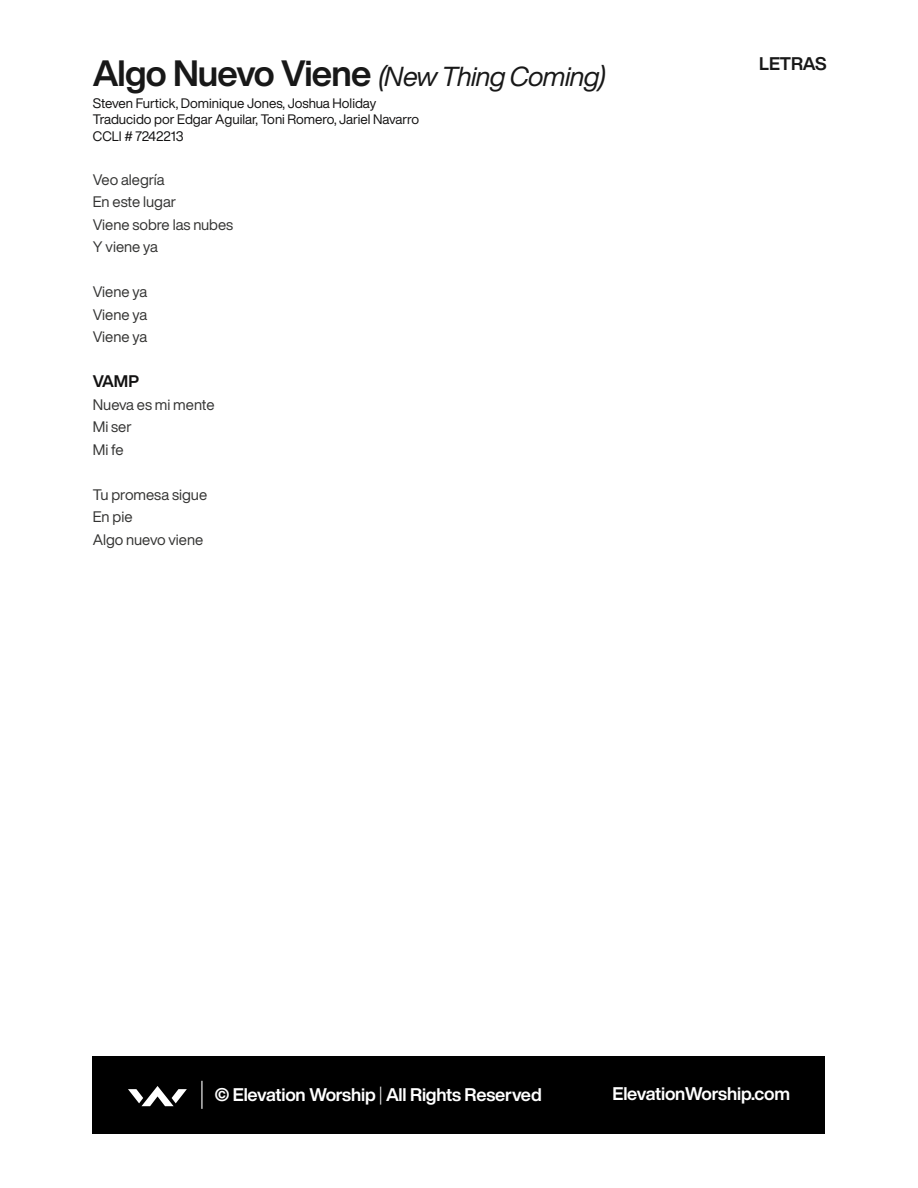
<style>
.page{position:relative;width:918px;height:1188px;background:#fff}
.page>*{position:absolute;margin:0;border:0;box-sizing:border-box;transform-origin:0 0}
.t1{font:italic 27px "Helvetica Now Display";letter-spacing:-.02em;color:#181818}
.t2{font:700 18px "Helvetica Now Display";letter-spacing:-.01em;color:#fff}
.t3{font:700 18px "Helvetica Now Display";letter-spacing:-.005em;color:#181818}
.t4{font:700 16.5px "Helvetica Now Display";color:#121111}
.t5{font:15px/22.5px "Helvetica Now Display";color:#343433}
.t6{font:13.5px/16.5px "Helvetica Now Display";color:#121111}
.s1{font-weight:700;font-style:normal;font-size:36px}
.s2{font-weight:300}
</style>
<div class="page">
<div style="left:93px;top:1056px;width:732px;height:78px;background:#000"></div>
<svg style="left:128px;top:1086px;width:59px;height:20px"></svg>
<svg style="left:201px;top:1081px;width:1px;height:28px"></svg>
<h1 class="t1" style="left:93px;top:56px;width:515px"><span class="s1">Algo Nuevo Viene</span> (New Thing Coming)</h1>
<p class="t6" style="left:93px;top:94px;width:328px">Steven Furtick, Dominique Jones, Joshua Holiday<br>Traducido por Edgar Aguilar, Toni Romero, Jariel Navarro<br>CCLI # 7242213</p>
<p class="t5" style="left:93px;top:168px;width:142px">Veo alegría<br>En este lugar<br>Viene sobre las nubes<br>Y viene ya</p>
<p class="t5" style="left:93px;top:280px;width:56px;text-align:justify">Viene ya Viene ya Viene ya</p>
<p class="t4" style="left:93px;top:369px;width:48px">VAMP</p>
<p class="t5" style="left:93px;top:393px;width:123px">Nueva es mi mente<br>Mi ser<br>Mi fe</p>
<p class="t5" style="left:93px;top:483px;width:116px">Tu promesa sigue<br>En pie<br>Algo nuevo viene</p>
<p class="t3" style="left:759px;top:50px;width:69px">LETRAS</p>
<p class="t2" style="left:215px;top:1081px;width:328px">© Elevation Worship <span class="s2">|</span> All Rights Reserved</p>
<p class="t2" style="left:613px;top:1080px;width:179px">ElevationWorship.com</p>
</div>
